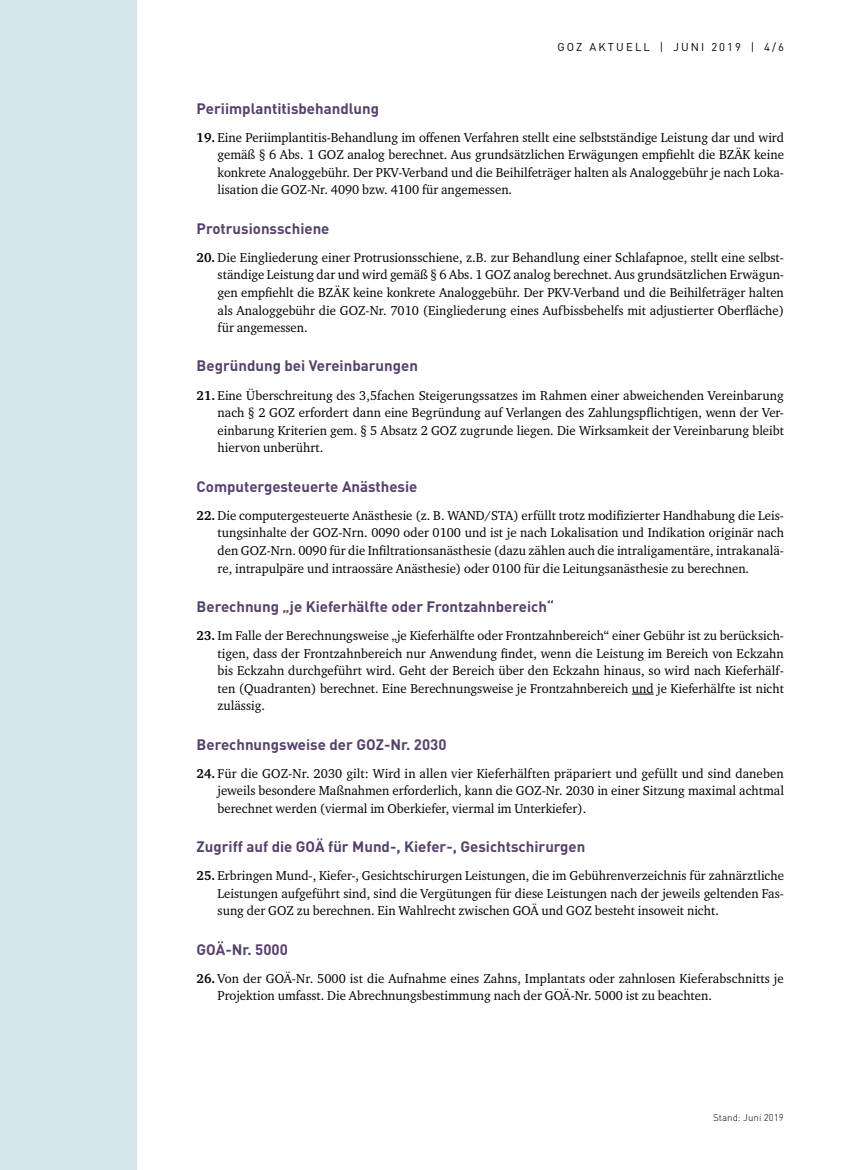
<style>
.page{position:relative;width:851px;height:1170px;background:#fff}
.page>*{position:absolute;margin:0;border:0;box-sizing:border-box;transform-origin:0 0}
.t1{font:700 15px "DIN";color:#57416c}
.t2{font:700 15px "DINOT";color:#57416c}
.t3{font:13.2px/17.5px "Charter ITC Std";color:#000;text-align:justify}
.t4{font:11.25px "DINOT";letter-spacing:.19em;color:#000}
.t5{font:300 9.75px "DINOT";color:#000}
.s1{font-weight:700}
</style>
<div class="page">
<div style="left:0;top:0;width:136px;height:1169px;background:#d2e6ec"></div>
<svg style="left:631px;top:693px;width:22px;height:1px"></svg>
<p class="t4" style="left:557px;top:40px;width:228px">GOZ AKTUELL | JUNI 2019 | 4/6</p>
<p class="t2" style="left:196px;top:98px;width:184px">Periimplantitisbehandlung</p>
<p class="t3" style="left:217px;top:128px;width:568px;text-indent:-21px"><span class="s1">19.</span> Eine Periimplantitis-Behandlung im offenen Verfahren stellt eine selbstständige Leistung dar und wird gemäß § 6 Abs. 1 GOZ analog berechnet. Aus grundsätzlichen Erwägungen empfiehlt die BZÄK keine konkrete Analoggebühr. Der PKV-Verband und die Beihilfeträger halten als Analoggebühr je nach Loka&shy;lisation die GOZ-Nr. 4090 bzw. 4100 für angemessen.</p>
<p class="t2" style="left:196px;top:218px;width:134px">Protrusionsschiene</p>
<p class="t3" style="left:217px;top:248px;width:568px;text-indent:-21px"><span class="s1">20.</span> Die Eingliederung einer Protrusionsschiene, z.B. zur Behandlung einer Schlafapnoe, stellt eine selbst&shy;ständige Leistung dar und wird gemäß § 6 Abs. 1 GOZ analog berechnet. Aus grundsätzlichen Erwägun&shy;gen empfiehlt die BZÄK keine konkrete Analoggebühr. Der PKV-Verband und die Beihilfeträger halten als Analoggebühr die GOZ-Nr. 7010 (Eingliederung eines Aufbissbehelfs mit adjustierter Oberfläche) für angemessen.</p>
<p class="t1" style="left:196px;top:356px;width:223px">Begründung bei Vereinbarungen</p>
<p class="t3" style="left:217px;top:386px;width:568px;text-indent:-21px"><span class="s1">21.</span> Eine Überschreitung des 3,5fachen Steigerungssatzes im Rahmen einer abweichenden Vereinbarung nach § 2 GOZ erfordert dann eine Begründung auf Verlangen des Zahlungspflichtigen, wenn der Ver&shy;einbarung Kriterien gem. § 5 Absatz 2 GOZ zugrunde liegen. Die Wirksamkeit der Vereinbarung bleibt hiervon unberührt.</p>
<p class="t1" style="left:196px;top:476px;width:222px">Computergesteuerte Anästhesie</p>
<p class="t3" style="left:217px;top:506px;width:568px;text-indent:-21px"><span class="s1">22.</span> Die computergesteuerte Anästhesie (z. B. WAND/STA) erfüllt trotz modifizierter Handhabung die Leis&shy;tungsinhalte der GOZ-Nrn. 0090 oder 0100 und ist je nach Lokalisation und Indikation originär nach den GOZ-Nrn. 0090 für die Infiltrationsanästhesie (dazu zählen auch die intraligamentäre, intrakanalä&shy;re, intrapulpäre und intraossäre Anästhesie) oder 0100 für die Leitungsanästhesie zu berechnen.</p>
<p class="t1" style="left:196px;top:596px;width:359px">Berechnung „je Kieferhälfte oder Frontzahnbereich“</p>
<p class="t3" style="left:217px;top:626px;width:567px;text-indent:-21px"><span class="s1">23.</span> Im Falle der Berechnungsweise „je Kieferhälfte oder Frontzahnbereich“ einer Gebühr ist zu berücksich&shy;tigen, dass der Frontzahnbereich nur Anwendung findet, wenn die Leistung im Bereich von Eckzahn bis Eckzahn durchgeführt wird. Geht der Bereich über den Eckzahn hinaus, so wird nach Kieferhälf&shy;ten (Quadranten) berechnet. Eine Berechnungsweise je Frontzahnbereich und je Kieferhälfte ist nicht zulässig.</p>
<p class="t1" style="left:196px;top:734px;width:251px">Berechnungsweise der GOZ-Nr. 2030</p>
<p class="t3" style="left:217px;top:764px;width:568px;text-indent:-21px"><span class="s1">24.</span> Für die GOZ-Nr. 2030 gilt: Wird in allen vier Kieferhälften präpariert und gefüllt und sind daneben jeweils besondere Maßnahmen erforderlich, kann die GOZ-Nr. 2030 in einer Sitzung maximal achtmal berechnet werden (viermal im Oberkiefer, viermal im Unterkiefer).</p>
<p class="t1" style="left:196px;top:836px;width:390px">Zugriff auf die GOÄ für Mund-, Kiefer-, Gesichtschirurgen</p>
<p class="t3" style="left:217px;top:866px;width:568px;text-indent:-21px"><span class="s1">25.</span> Erbringen Mund-, Kiefer-, Gesichtschirurgen Leistungen, die im Gebührenverzeichnis für zahnärztliche Leistungen aufgeführt sind, sind die Vergütungen für diese Leistungen nach der jeweils geltenden Fas&shy;sung der GOZ zu berechnen. Ein Wahlrecht zwischen GOÄ und GOZ besteht insoweit nicht.</p>
<p class="t1" style="left:196px;top:939px;width:93px">GOÄ-Nr. 5000</p>
<p class="t3" style="left:217px;top:969px;width:567px;text-indent:-21px"><span class="s1">26.</span> Von der GOÄ-Nr. 5000 ist die Aufnahme eines Zahns, Implantats oder zahnlosen Kieferabschnitts je<br>Projektion umfasst. Die Abrechnungsbestimmung nach der GOÄ-Nr. 5000 ist zu beachten.</p>
<p class="t5" style="left:713px;top:1110px;width:72px">Stand: Juni 2019</p>
</div>
